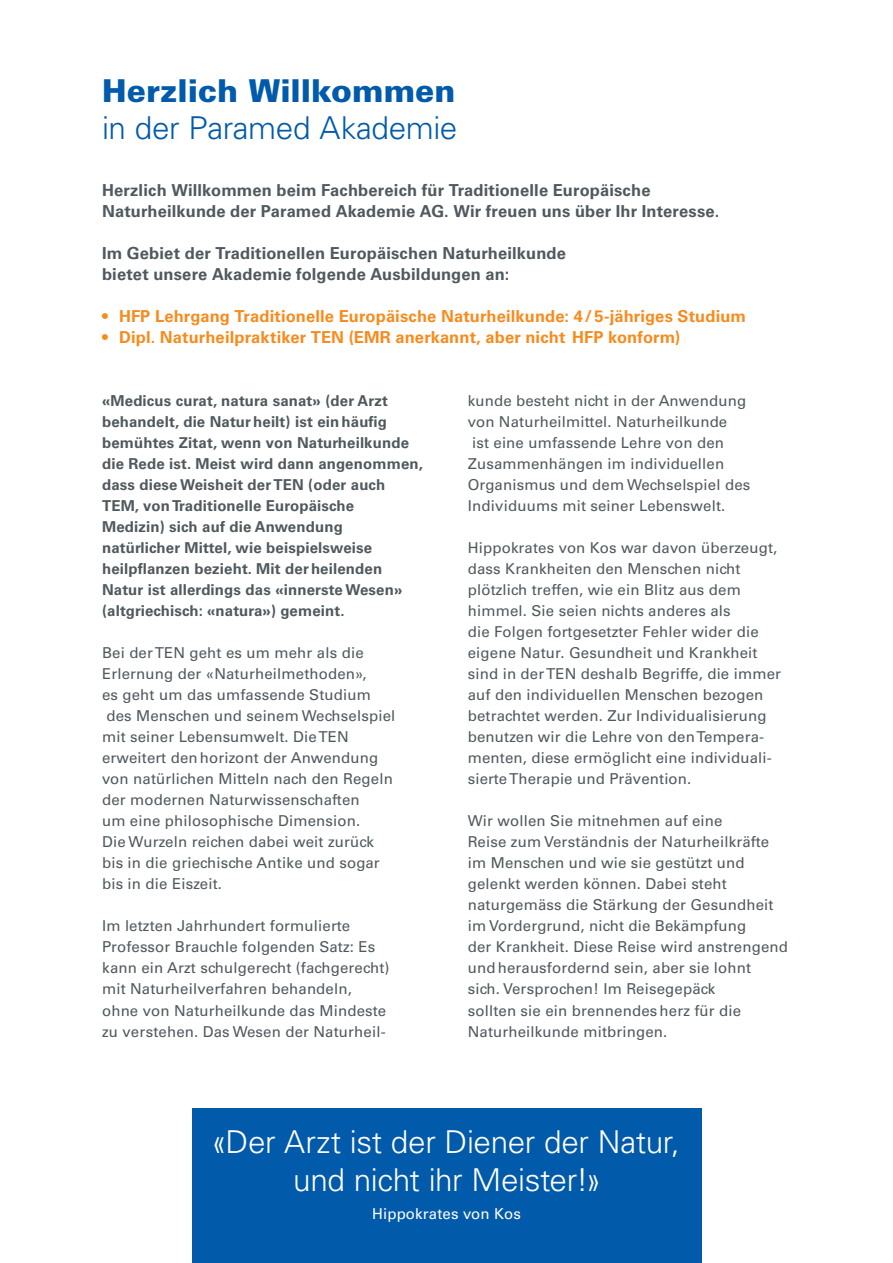
<style>
.page{position:relative;width:893px;height:1263px;background:#fff}
.page>*{position:absolute;margin:0;border:0;box-sizing:border-box;transform-origin:0 0}
.t1{font:300 31.5px/37.5px "Univers LT Std";letter-spacing:-.015em;color:#fff;text-align:center}
.t2{font:300 31.5px "Univers LT Std";letter-spacing:-.01em;color:#015aaa}
.t3{font:900 31.5px "Univers LT";color:#015aaa}
.t4{font:700 16.5px/21px "Univers LT";letter-spacing:.01em;color:#50595e}
.t5{font:700 16.5px "Univers LT";letter-spacing:.005em;color:#f68c1f}
.t6{font:15px/21px "Univers LT";letter-spacing:.01em;color:#50595e}
.t7{font:700 15px/21px "Univers LT";letter-spacing:.01em;color:#50595e}
.t8{font:15px "Univers LT";letter-spacing:.01em;color:#fff}
.s1{font-family:"Corporate SBQ";font-weight:400}
</style>
<div class="page">
<div style="left:192px;top:1109px;width:509px;height:154px;background:#015aaa"></div>
<h1 class="t3" style="left:102px;top:71px;width:355px">Herzlich Willkommen</h1>
<h1 class="t2" style="left:102px;top:109px;width:357px">in der Paramed Akademie</h1>
<p class="t4" style="left:102px;top:180px;width:619px">Herzlich Willkommen beim Fachbereich für Traditionelle Europäische<br>Naturheilkunde der Paramed Akademie AG. Wir freuen uns über Ihr Interesse.</p>
<p class="t4" style="left:102px;top:243px;width:465px">Im Gebiet der Traditionellen Europäischen Naturheilkunde bietet unsere Akademie folgende Ausbildungen an:</p>
<p class="t5" style="left:102px;top:307px;width:646px">• HFP Lehrgang Traditionelle Europäische Naturheilkunde: 4/5-jähriges Studium</p>
<p class="t5" style="left:102px;top:328px;width:580px">• Dipl. Naturheilpraktiker TEN (EMR anerkannt, aber nicht HFP konform)</p>
<p class="t7" style="left:102px;top:391px;width:322px">«Medicus curat, natura sanat» (der Arzt behandelt, die Naturheilt) ist einhäufig bemühtes Zitat, wenn von Naturheilkunde die Rede ist. Meist wird dann angenommen, dass diese Weisheit der TEN (oder auch TEM, von Traditionelle Europäische<br>Medizin) sich auf die Anwendung natürlicher Mittel, wie beispielsweise heilpflanzen bezieht. Mit derheilenden Natur ist allerdings das «innerste Wesen» (altgriechisch: «natura») gemeint.</p>
<p class="t6" style="left:102px;top:643px;width:295px">Bei der TEN geht es um mehr als die Erlernung der «Naturheilmethoden»,<br>es geht um das umfassende Studium des Menschen und seinem Wechselspiel mit seiner Lebensumwelt. Die TEN erweitert denhorizont der Anwendung von natürlichen Mitteln nach den Regeln der modernen Naturwissenschaften<br>um eine philosophische Dimension.<br>Die Wurzeln reichen dabei weit zurück bis in die griechische Antike und sogar bis in die Eiszeit.</p>
<p class="t6" style="left:102px;top:916px;width:289px">Im letzten Jahrhundert formulierte Professor Brauchle folgenden Satz: Es kann ein Arzt schulgerecht (fachgerecht) mit Naturheilverfahren behandeln, ohne von Naturheilkunde das Mindeste zu verstehen. Das Wesen der Naturheil-</p>
<p class="t6" style="left:468px;top:391px;width:284px">kunde besteht nicht in der Anwendung von Naturheilmittel. Naturheilkunde<br>ist eine umfassende Lehre von den Zusammenhängen im individuellen Organismus und dem Wechselspiel des Individuums mit seiner Lebenswelt.</p>
<p class="t6" style="left:468px;top:538px;width:315px">Hippokrates von Kos war davon überzeugt, dass Krankheiten den Menschen nicht plötzlich treffen, wie ein Blitz aus dem himmel. Sie seien nichts anderes als<br>die Folgen fortgesetzter Fehler wider die eigene Natur. Gesundheit und Krankheit sind in der TEN deshalb Begriffe, die immer auf den individuellen Menschen bezogen betrachtet werden. Zur Individualisierung benutzen wir die Lehre von den Tempera&shy;menten, diese ermöglicht eine individuali&shy;sierte Therapie und Prävention.</p>
<p class="t6" style="left:468px;top:811px;width:322px">Wir wollen Sie mitnehmen auf eine<br>Reise zum Verständnis der Naturheilkräfte im Menschen und wie sie gestützt und gelenkt werden können. Dabei steht naturgemäss die Stärkung der Gesundheit im Vordergrund, nicht die Bekämpfung<br>der Krankheit. Diese Reise wird anstrengend undherausfordernd sein, aber sie lohnt<br>sich. Versprochen! Im Reisegepäck<br>sollten sie ein brennendesherz für die Naturheilkunde mitbringen.</p>
<h1 class="t1" style="left:213px;top:1123px;width:468px"><span class="s1">«</span>Der Arzt ist der Diener der Natur, und nicht ihr Meister!<span class="s1">»</span></h1>
<p class="t8" style="left:372px;top:1205px;width:150px">Hippokrates von Kos</p>
</div>
